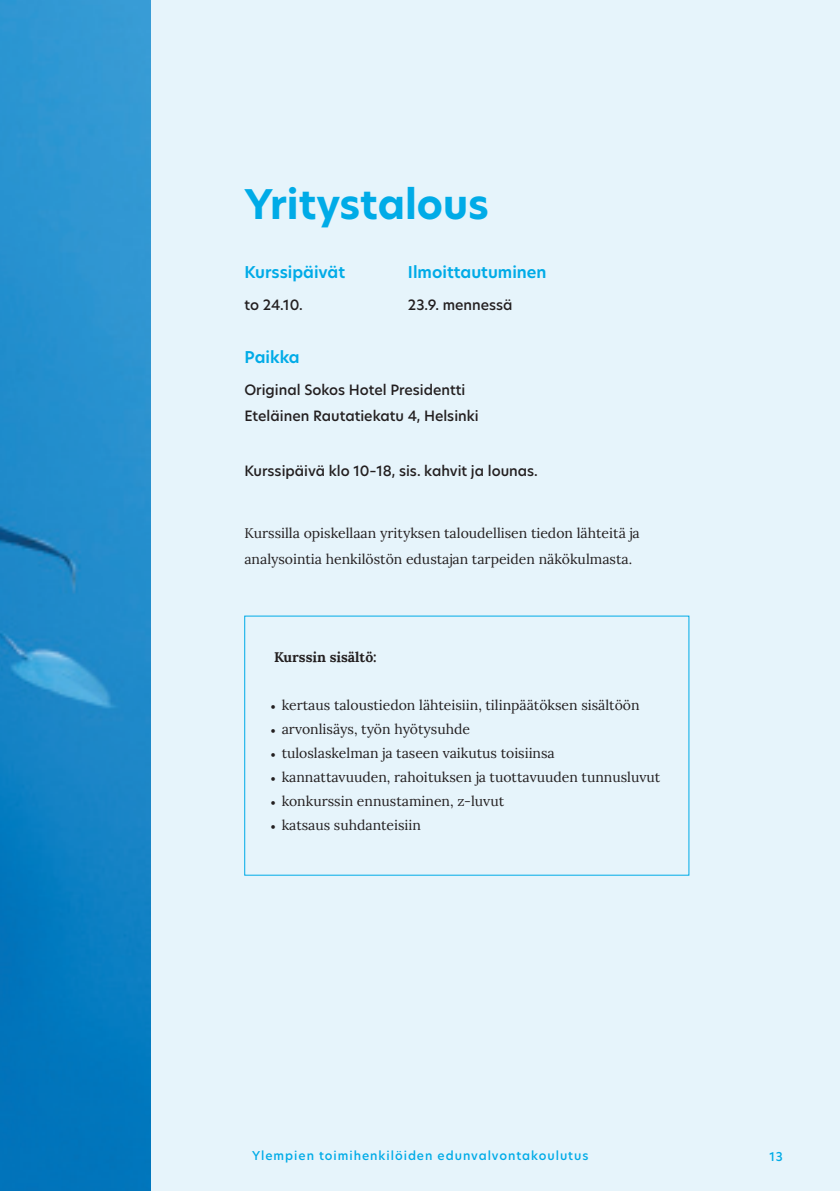
<style>
.page{position:relative;width:840px;height:1191px;background:#fff}
.page>*{position:absolute;margin:0;border:0;box-sizing:border-box;transform-origin:0 0}
.t1{font:700 40px "Hero New";color:#00abe7}
.t2{font:600 16px "Hero New";color:#00abe7}
.t3{font:14px/26px "Lora";color:#231f20}
.t4{font:500 14px/26px "Hero New";color:#231f20}
.t5{font:700 14px "Lora";color:#231f20}
.t6{font:500 12px "Hero New";letter-spacing:.08em;color:#00abe7}
.s1{font-family:"Minion Pro"}
</style>
<div class="page">
<div style="left:0;top:0;width:839px;height:1191px;background:#e6f4fb"></div>
<img style="left:0;top:0;width:150px;height:1191px">
<h1 class="t1" style="left:244px;top:177px;width:246px">Yritystalous</h1>
<p class="t2" style="left:408px;top:261px;width:140px">Ilmoittautuminen</p>
<p class="t2" style="left:244px;top:261px;width:102px">Kurssipäivät</p>
<p class="t4" style="left:244px;top:291px;width:60px">to 24.10.</p>
<p class="t4" style="left:408px;top:291px;width:106px">23.9. mennessä</p>
<p class="t2" style="left:244px;top:346px;width:57px">Paikka</p>
<p class="t4" style="left:244px;top:377px;width:236px">Original Sokos Hotel Presidentti<br>Eteläinen Rautatiekatu 4, Helsinki</p>
<p class="t4" style="left:244px;top:457px;width:295px">Kurssipäivä klo 10–18, sis. kahvit ja lounas.</p>
<p class="t3" style="left:244px;top:519px;width:397px">Kurssilla opiskellaan yrityksen taloudellisen tiedon lähteitä ja analysointia henkilöstön edustajan tarpeiden näkökulmasta.</p>
<p class="t5" style="left:274px;top:645px;width:104px">Kurssin sisältö:</p>
<p class="t3" style="left:270px;top:691px;width:370px"><span class="s1">•</span> kertaus taloustiedon lähteisiin, tilinpäätöksen sisältöön</p>
<p class="t3" style="left:270px;top:715px;width:201px"><span class="s1">•</span> arvonlisäys, työn hyötysuhde</p>
<p class="t3" style="left:270px;top:739px;width:286px"><span class="s1">•</span> tuloslaskelman ja taseen vaikutus toisiinsa</p>
<p class="t3" style="left:270px;top:763px;width:391px"><span class="s1">•</span> kannattavuuden, rahoituksen ja tuottavuuden tunnusluvut</p>
<p class="t3" style="left:270px;top:787px;width:235px"><span class="s1">•</span> konkurssin ennustaminen, z-luvut</p>
<p class="t3" style="left:270px;top:811px;width:152px"><span class="s1">•</span> katsaus suhdanteisiin</p>
<p class="t6" style="left:252px;top:1147px;width:337px">Ylempien toimihenkilöiden edunvalvontakoulutus</p>
<p class="t6" style="left:768px;top:1148px;width:15px">13</p>
</div>
